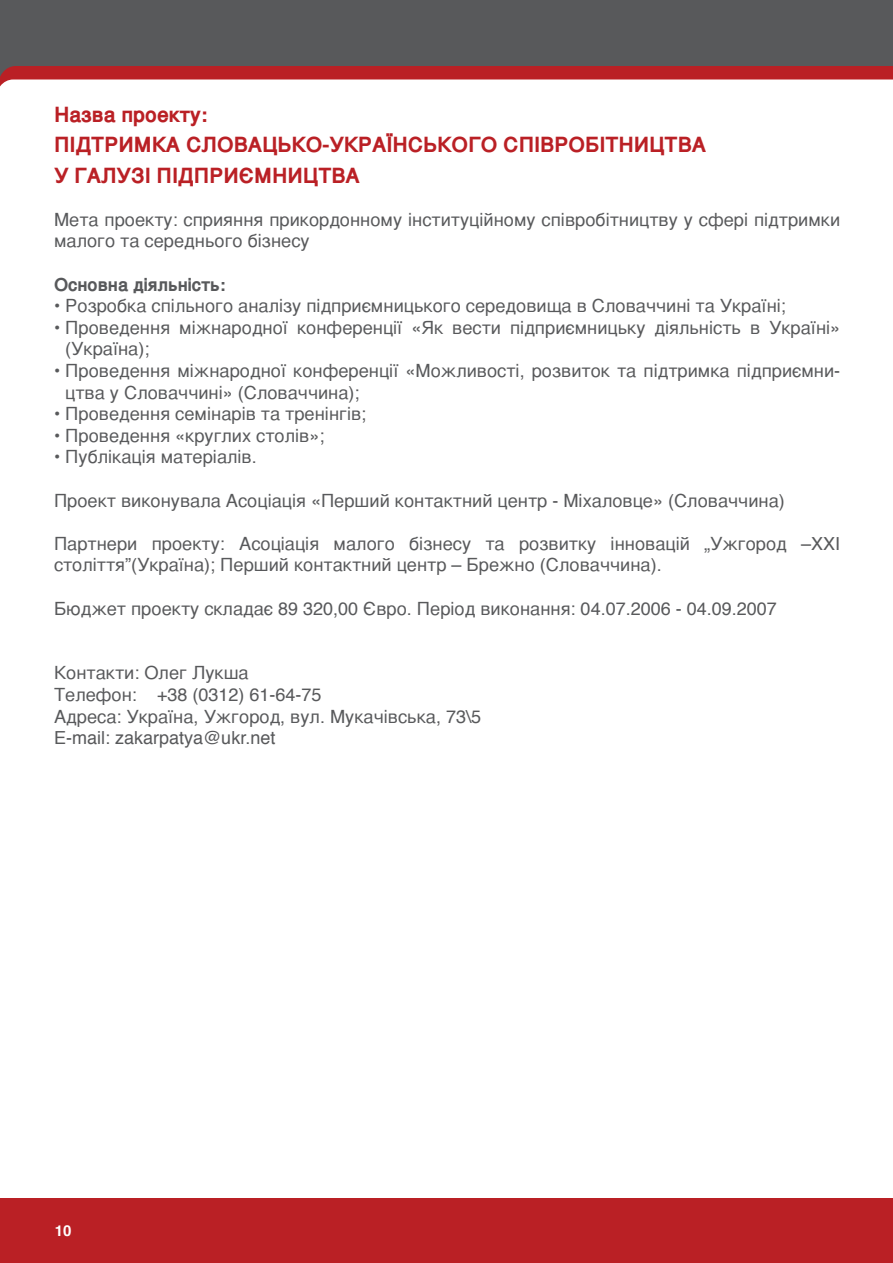
<style>
.page{position:relative;width:893px;height:1263px;background:#fff}
.page>*{position:absolute;margin:0;border:0;box-sizing:border-box;transform-origin:0 0}
.t1{font:700 21px/30px "Helvetica";color:#ba2025}
.t2{font:18px/21.6px "Helvetica";color:#58595b}
.t3{font:700 18px "Helvetica";color:#58595b}
.t4{font:700 15px "Helvetica";color:#fff}
</style>
<div class="page">
<div style="left:0;top:0;width:893px;height:158px;background:#58595b"></div>
<svg style="left:0;top:66px;width:893px;height:14px;background:#bb272c"></svg>
<div style="left:0;top:80px;width:893px;height:78px;background:#fff"></div>
<div style="left:0;top:1199px;width:893px;height:64px;background:#ba2025"></div>
<p class="t1" style="left:54px;top:99px;width:654px">Назва проекту:<br>ПІДТРИМКА СЛОВАЦЬКО-УКРАЇНСЬКОГО СПІВРОБІТНИЦТВА<br>У ГАЛУЗІ ПІДПРИЄМНИЦТВА</p>
<p class="t2" style="left:54px;top:208px;width:788px">Мета проекту: сприяння прикордонному інституційному співробітництву у сфері підтримки малого та середнього бізнесу</p>
<p class="t3" style="left:54px;top:268px;width:173px">Основна діяльність:</p>
<p class="t2" style="left:54px;top:294px;width:733px">• Розробка спільного аналізу підприємницького середовища в Словаччині та Україні;</p>
<p class="t2" style="left:65px;top:316px;width:776px;text-indent:-11px">• Проведення міжнародної конференції «Як вести підприємницьку діяльність в Україні» (Україна);</p>
<p class="t2" style="left:65px;top:359px;width:776px;text-indent:-11px">• Проведення міжнародної конференції «Можливості, розвиток та підтримка підприємни&shy;цтва у Словаччині» (Словаччина);</p>
<p class="t2" style="left:54px;top:402px;width:314px">• Проведення семінарів та тренінгів;</p>
<p class="t2" style="left:54px;top:424px;width:272px">• Проведення «круглих столів»;</p>
<p class="t2" style="left:54px;top:446px;width:204px">• Публікація матеріалів.</p>
<p class="t2" style="left:54px;top:489px;width:732px">Проект виконувала Асоціація «Перший контактний центр - Міхаловце» (Словаччина)</p>
<p class="t2" style="left:54px;top:532px;width:788px">Партнери проекту: Асоціація малого бізнесу та розвитку інновацій „Ужгород –XXI століття”(Україна); Перший контактний центр – Брежно (Словаччина).</p>
<p class="t2" style="left:54px;top:597px;width:724px">Бюджет проекту складає 89 320,00 Євро. Період виконання: 04.07.2006 - 04.09.2007</p>
<p class="t2" style="left:54px;top:662px;width:429px">Контакти: Олег Лукша<br>Телефон: +38 (0312) 61-64-75<br>Адреса: Україна, Ужгород, вул. Мукачівська, 73\5<br>E-mail: zakarpatya@ukr.net</p>
<p class="t4" style="left:55px;top:1217px;width:18px">10</p>
</div>
